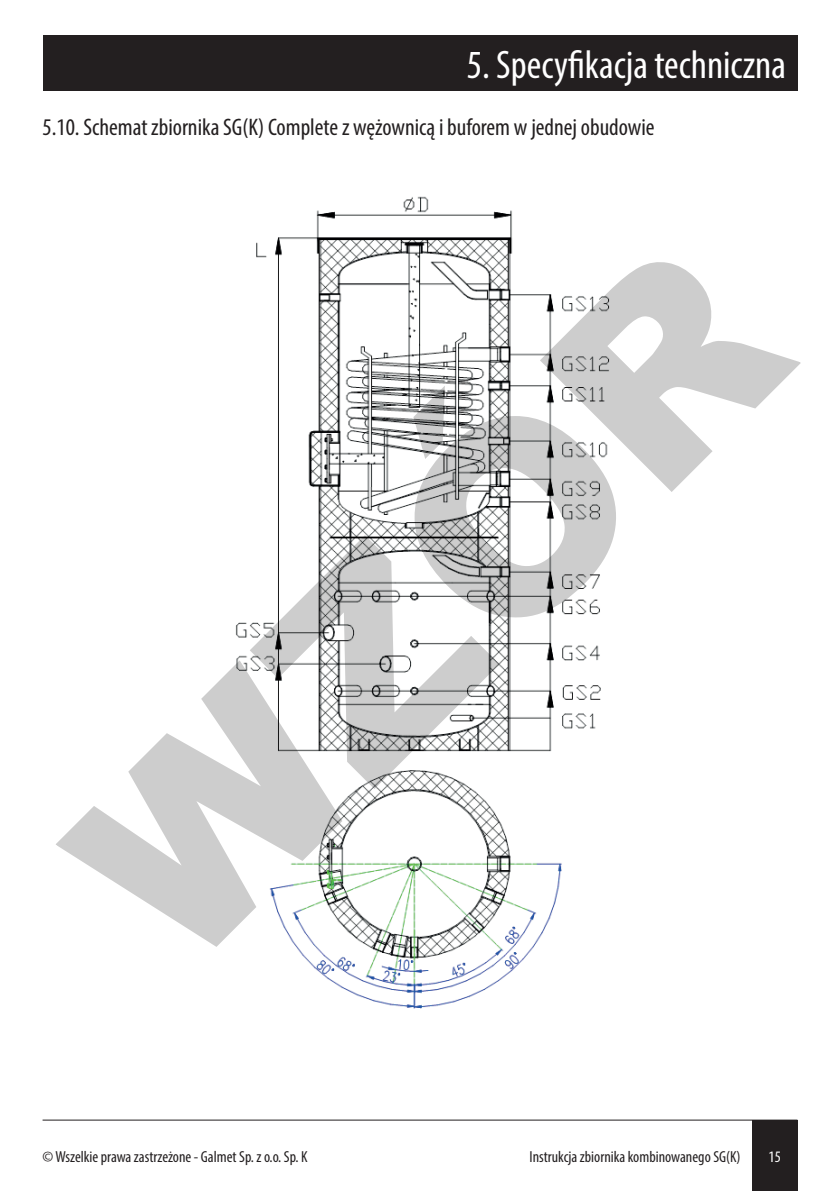
<style>
.page{position:relative;width:840px;height:1191px;background:#fff}
.page>*{position:absolute;margin:0;border:0;box-sizing:border-box;transform-origin:0 0}
.t1{font:900 260px "Arial";color:rgb(0 0 0/.2)}
.t2{font:condensed 40px "Myriad Pro";color:#fff}
.t3{font:condensed 24px "Myriad Pro";color:#231f20}
.t4{font:condensed 16px "Myriad Pro";color:#231f20}
.t5{font:condensed 16px "Myriad Pro";color:#fff}
</style>
<div class="page">
<hr style="left:43px;top:1119px;width:754px;height:1px;background:#231f20">
<div style="left:751px;top:1120px;width:46px;height:71px;background:#231f20"></div>
<img style="left:235px;top:196px;width:375px;height:813px">
<div style="left:43px;top:35px;width:754px;height:56px;background:#231f20"></div>
<h2 class="t2" style="left:466px;top:41px;width:320px">5. Specyfikacja techniczna</h2>
<h3 class="t3" style="left:43px;top:113px;width:613px">5.10. Schemat zbiornika SG(K) Complete z wężownicą i buforem w jednej obudowie</h3>
<h1 class="t1" style="left:-12px;top:777px;width:868px;rotate:-45deg">WZÓR</h1>
<p class="t4" style="left:43px;top:1146px;width:266px">© Wszelkie prawa zastrzeżone - Galmet Sp. z o.o. Sp. K</p>
<p class="t4" style="left:529px;top:1146px;width:212px">Instrukcja zbiornika kombinowanego SG(K)</p>
<p class="t5" style="left:768px;top:1146px;width:14px">15</p>
</div>
